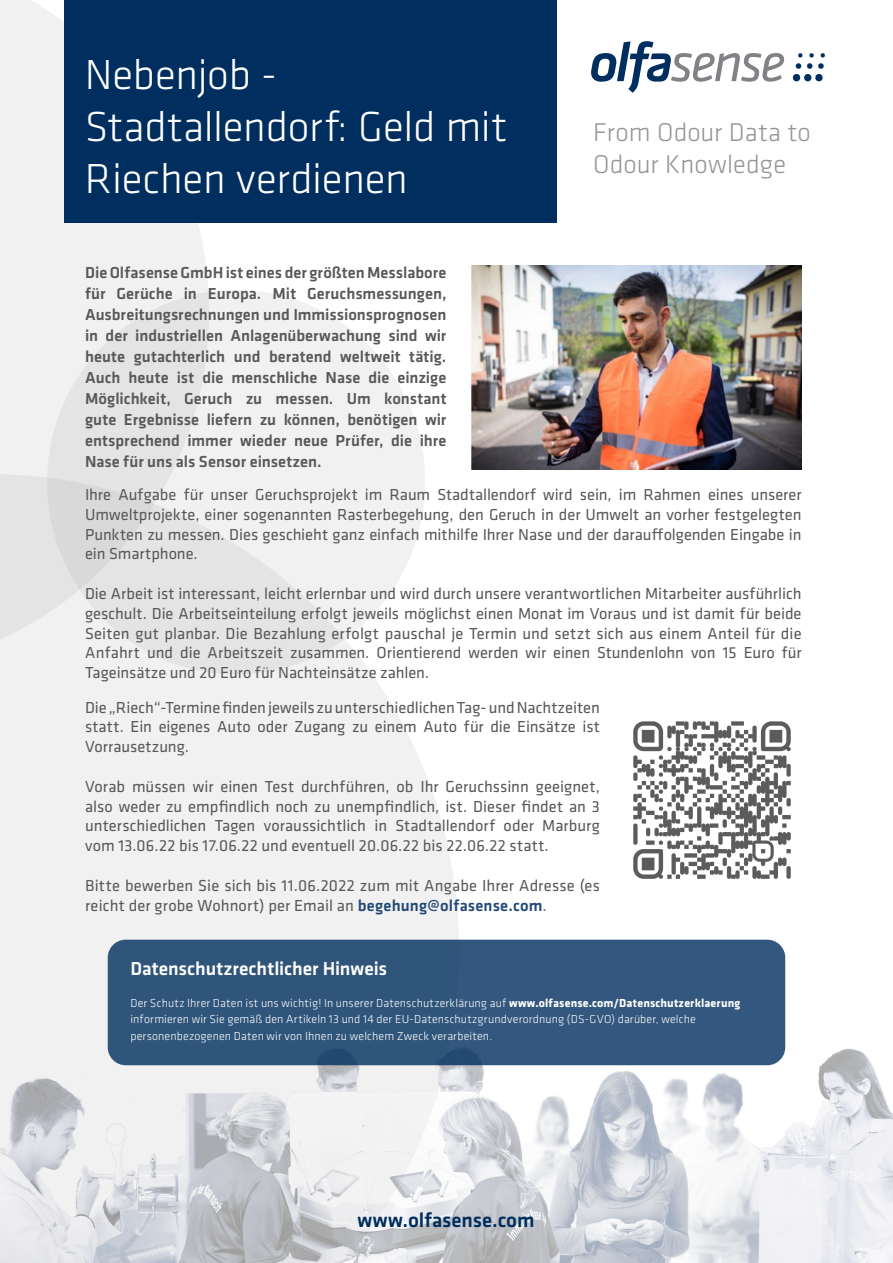
<style>
.page{position:relative;width:893px;height:1263px;background:#fff}
.page>*{position:absolute;margin:0;border:0;box-sizing:border-box;transform-origin:0 0}
.H1_weiss{font:300 43.5px/52.2px "Klavika";letter-spacing:-.005em;color:#fff}
.t1{font:300 26.7px/32px "Klavika";color:#939598}
.t2{font:500 21px "Klavika Basic";letter-spacing:-.005em;color:#002e5e}
.t3{font:500 19.5px "Klavika Basic";color:#fff}
.t4{font:16.5px/19.8px "Klavika Basic";letter-spacing:.005em;color:#57585a;text-align:justify}
.t5{font:500 16.5px/21px "Klavika Basic";color:#57585a;text-align:justify}
.t6{font:300 12px/16.5px "Klavika Basic";letter-spacing:.01em;color:#fff}
.s1{font-weight:500;color:#224875}
.s2{font-weight:700}
</style>
<div class="page">
<svg style="left:792px;top:53px;width:33px;height:29px"></svg>
<svg style="left:591px;top:41px;width:193px;height:52px"></svg>
<div style="left:47px;top:290px;width:378px;height:384px;background:#f1f1f1;border-radius:50%"></div>
<svg style="left:0;top:0;width:209px;height:474px;fill:#f1f1f1"></svg>
<svg style="left:0;top:474px;width:459px;height:484px;fill:#f1f1f1"></svg>
<div style="left:64px;top:0;width:492px;height:222px;background:#002e5e"></div>
<img style="left:0;top:958px;width:893px;height:305px">
<img style="left:633px;top:721px;width:158px;height:158px">
<div style="left:108px;top:940px;width:677px;height:125px;background:#30557b;border-radius:18px"></div>
<img style="left:471px;top:265px;width:330px;height:204px">
<p class="H1_weiss" style="left:85px;top:48px;width:424px">Nebenjob -<br>Stadtallendorf: Geld mit<br>Riechen verdienen</p>
<h4 class="t5" style="left:85px;top:262px;width:363px">Die Olfasense GmbH ist eines der größten Messlabore für Gerüche in Europa. Mit Geruchsmessungen, Ausbreitungsrechnungen und Immissionsprognosen in der industriellen Anlagenüberwachung sind wir heute gutachterlich und beratend weltweit tätig.<br>Auch heute ist die menschliche Nase die einzige Möglichkeit, Geruch zu messen. Um konstant gute Ergebnisse liefern zu können, benötigen wir entsprechend immer wieder neue Prüfer, die ihre Nase für uns als Sensor einsetzen.</h4>
<h2 class="t1" style="left:593px;top:116px;width:219px">From Odour Data to<br>Odour Knowledge</h2>
<h4 class="t4" style="left:85px;top:484px;width:718px">Ihre Aufgabe für unser Geruchsprojekt im Raum Stadtallendorf wird sein, im Rahmen eines unserer Umweltprojekte, einer sogenannten Rasterbegehung, den Geruch in der Umwelt an vorher festgelegten Punkten zu messen. Dies geschieht ganz einfach mithilfe Ihrer Nase und der darauffolgenden Eingabe in ein Smartphone.</h4>
<h4 class="t4" style="left:85px;top:583px;width:718px">Die Arbeit ist interessant, leicht erlernbar und wird durch unsere verantwortlichen Mitarbeiter ausführlich geschult. Die Arbeitseinteilung erfolgt jeweils möglichst einen Monat im Voraus und ist damit für beide Seiten gut planbar. Die Bezahlung erfolgt pauschal je Termin und setzt sich aus einem Anteil für die Anfahrt und die Arbeitszeit zusammen. Orientierend werden wir einen Stundenlohn von 15 Euro für Tageinsätze und 20 Euro für Nachteinsätze zahlen.</h4>
<h4 class="t4" style="left:85px;top:697px;width:516px">Die „Riech“-Termine finden jeweils zu unterschiedlichen Tag- und Nachtzeiten statt. Ein eigenes Auto oder Zugang zu einem Auto für die Einsätze ist Vorrausetzung.</h4>
<h4 class="t4" style="left:85px;top:776px;width:516px">Vorab müssen wir einen Test durchführen, ob Ihr Geruchssinn geeignet, also weder zu empfindlich noch zu unempfindlich, ist. Dieser findet an 3 unterschiedlichen Tagen voraussichtlich in Stadtallendorf oder Marburg vom 13.06.22 bis 17.06.22 und eventuell 20.06.22 bis 22.06.22 statt.</h4>
<h4 class="t4" style="left:85px;top:875px;width:516px">Bitte bewerben Sie sich bis 11.06.2022 zum mit Angabe Ihrer Adresse (es reicht der grobe Wohnort) per Email an <span class="s1">begehung@olfasense.com</span>.</h4>
<h4 class="t3" style="left:130px;top:956px;width:258px">Datenschutzrechtlicher Hinweis</h4>
<h4 class="t6" style="left:130px;top:994px;width:611px">Der Schutz Ihrer Daten ist uns wichtig! In unserer Datenschutzerklärung auf <span class="s2">www.olfasense.com/Datenschutzerklaerung </span>informieren wir Sie gemäß den Artikeln 13 und 14 der EU-Datenschutzgrundverordnung (DS-GVO) darüber, welche personenbezogenen Daten wir von Ihnen zu welchem Zweck verarbeiten.</h4>
<h4 class="t2" style="left:357px;top:1206px;width:179px">www.olfasense.com</h4>
</div>
